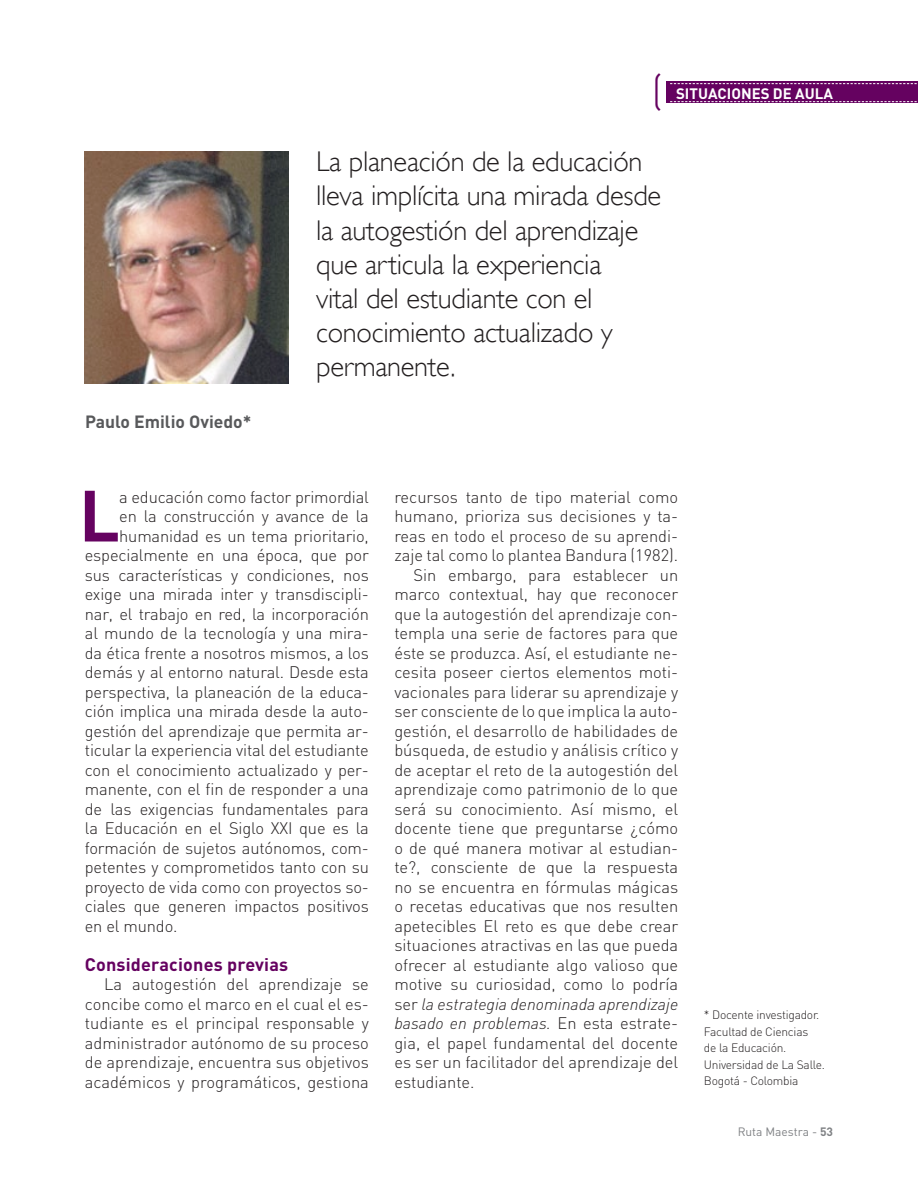
<style>
.page{position:relative;width:918px;height:1188px;background:#fff}
.page>*{position:absolute;margin:0;border:0;box-sizing:border-box;transform-origin:0 0}
.t1{font:700 71.25px "DIN";color:#650260}
.t2{font:300 41.85px "DIN";color:#650260}
.t3{font:300 28.5px/34.2px "Gill Sans";letter-spacing:-.01em;color:#231f20}
.t4{font:700 18px "DIN";letter-spacing:.01em;color:#650260}
.t5{font:700 17.55px "DIN";color:#58595b}
.t6{font:300 16.5px/19.5px "DIN";letter-spacing:-.01em;color:#231f20;text-align:justify}
.t7{font:italic 300 16.5px "DIN";color:#231f20}
.t8{font:700 15px "DIN";color:#fff}
.t9{font:300 12px/16.5px "DIN";letter-spacing:-.02em;color:#231f20}
.t10{font:12px "DIN";color:#808285}
.s1{font-style:normal}
.s2{font-weight:700}
</style>
<div class="page">
<div style="left:666px;top:82px;width:252px;height:21px;background:#650260"></div>
<svg style="left:670px;top:83px;width:247px;height:1px"></svg>
<svg style="left:670px;top:101px;width:247px;height:1px"></svg>
<img style="left:85px;top:152px;width:203px;height:232px">
<p class="t5" style="left:85px;top:410px;width:168px">Paulo Emilio Oviedo*</p>
<h2 class="t2" style="left:651px;top:66px;width:13px">(</h2>
<p class="t8" style="left:676px;top:83px;width:158px">situaciones de aula</p>
<h3 class="t3" style="left:316px;top:143px;width:347px">La planeación de la educación lleva implícita una mirada desde la autogestión del aprendizaje que articula la experiencia<br>vital del estudiante con el conocimiento actualizado y permanente.</h3>
<h1 class="t1" style="left:79px;top:469px;width:34px">L</h1>
<p class="t6" style="left:119px;top:487px;width:251px">a educación como factor primordial</p>
<p class="t6" style="left:119px;top:506px;width:251px">en la construcción y avance de la</p>
<p class="t6" style="left:119px;top:526px;width:251px">humanidad es un tema prioritario,</p>
<p class="t6" style="left:85px;top:545px;width:286px">especialmente en una época, que por</p>
<p class="t6" style="left:85px;top:565px;width:286px">sus características y condiciones, nos</p>
<p class="t6" style="left:85px;top:584px;width:286px">exige una mirada inter y transdiscipli-</p>
<p class="t6" style="left:85px;top:604px;width:286px">nar, el trabajo en red, la incorporación</p>
<p class="t6" style="left:85px;top:623px;width:286px">al mundo de la tecnología y una mira-</p>
<p class="t6" style="left:85px;top:643px;width:286px">da ética frente a nosotros mismos, a los</p>
<p class="t6" style="left:85px;top:662px;width:286px">demás y al entorno natural. Desde esta</p>
<p class="t6" style="left:85px;top:682px;width:286px">perspectiva, la planeación de la educa-</p>
<p class="t6" style="left:85px;top:701px;width:286px">ción implica una mirada desde la auto-</p>
<p class="t6" style="left:85px;top:721px;width:286px">gestión del aprendizaje que permita ar-</p>
<p class="t6" style="left:85px;top:740px;width:286px">ticular la experiencia vital del estudiante</p>
<p class="t6" style="left:85px;top:760px;width:286px">con el conocimiento actualizado y per-</p>
<p class="t6" style="left:85px;top:779px;width:286px">manente, con el fin de responder a una</p>
<p class="t6" style="left:85px;top:799px;width:286px">de las exigencias fundamentales para</p>
<p class="t6" style="left:85px;top:818px;width:286px">la Educación en el Siglo XXI que es la</p>
<p class="t6" style="left:85px;top:838px;width:286px">formación de sujetos autónomos, com-</p>
<p class="t6" style="left:85px;top:857px;width:286px">petentes y comprometidos tanto con su</p>
<p class="t6" style="left:85px;top:877px;width:286px">proyecto de vida como con proyectos so-</p>
<p class="t6" style="left:85px;top:896px;width:286px">ciales que generen impactos positivos</p>
<p class="t6" style="left:85px;top:916px;width:94px">en el mundo.</p>
<p class="t4" style="left:85px;top:952px;width:205px">Consideraciones previas</p>
<p class="t6" style="left:85px;top:974px;width:286px;text-indent:19px">La autogestión del aprendizaje se concibe como el marco en el cual el es&shy;tudiante es el principal responsable y administrador autónomo de su proceso de aprendizaje, encuentra sus objetivos académicos y programáticos, gestiona</p>
<p class="t6" style="left:394px;top:487px;width:285px">recursos tanto de tipo material como</p>
<p class="t6" style="left:394px;top:506px;width:285px">humano, prioriza sus decisiones y ta-</p>
<p class="t6" style="left:394px;top:526px;width:285px">reas en todo el proceso de su aprendi-</p>
<p class="t6" style="left:394px;top:545px;width:285px">zaje tal como lo plantea Bandura (1982).</p>
<p class="t6" style="left:414px;top:565px;width:266px">Sin embargo, para establecer un</p>
<p class="t6" style="left:394px;top:584px;width:285px">marco contextual, hay que reconocer</p>
<p class="t6" style="left:394px;top:604px;width:285px">que la autogestión del aprendizaje con-</p>
<p class="t6" style="left:394px;top:623px;width:285px">templa una serie de factores para que</p>
<p class="t6" style="left:394px;top:643px;width:285px">éste se produzca. Así, el estudiante ne-</p>
<p class="t6" style="left:394px;top:662px;width:285px">cesita poseer ciertos elementos moti-</p>
<p class="t6" style="left:394px;top:682px;width:285px">vacionales para liderar su aprendizaje y</p>
<p class="t6" style="left:394px;top:701px;width:285px">ser consciente de lo que implica la auto-</p>
<p class="t6" style="left:394px;top:721px;width:285px">gestión, el desarrollo de habilidades de</p>
<p class="t6" style="left:394px;top:740px;width:285px">búsqueda, de estudio y análisis crítico y</p>
<p class="t6" style="left:394px;top:760px;width:285px">de aceptar el reto de la autogestión del</p>
<p class="t6" style="left:394px;top:779px;width:285px">aprendizaje como patrimonio de lo que</p>
<p class="t6" style="left:394px;top:799px;width:285px">será su conocimiento. Así mismo, el</p>
<p class="t6" style="left:394px;top:818px;width:285px">docente tiene que preguntarse ¿cómo</p>
<p class="t6" style="left:394px;top:838px;width:285px">o de qué manera motivar al estudian-</p>
<p class="t6" style="left:394px;top:857px;width:285px">te?, consciente de que la respuesta</p>
<p class="t6" style="left:394px;top:877px;width:285px">no se encuentra en fórmulas mágicas</p>
<p class="t6" style="left:394px;top:896px;width:285px">o recetas educativas que nos resulten</p>
<p class="t6" style="left:394px;top:916px;width:285px">apetecibles El reto es que debe crear</p>
<p class="t6" style="left:394px;top:935px;width:285px">situaciones atractivas en las que pueda</p>
<p class="t6" style="left:394px;top:955px;width:285px">ofrecer al estudiante algo valioso que</p>
<p class="t6" style="left:394px;top:974px;width:285px">motive su curiosidad, como lo podría</p>
<p class="t7" style="left:394px;top:993px;width:285px"><span class="s1">ser</span> la estrategia denominada aprendizaje</p>
<p class="t7" style="left:394px;top:1013px;width:285px">basado en problemas. <span class="s1">En esta estrate-</span></p>
<p class="t6" style="left:394px;top:1033px;width:285px">gia, el papel fundamental del docente</p>
<p class="t6" style="left:394px;top:1052px;width:285px">es ser un facilitador del aprendizaje del</p>
<p class="t6" style="left:394px;top:1072px;width:82px">estudiante.</p>
<p class="t9" style="left:704px;top:1006px;width:123px">* Docente investigador.<br>Facultad de Ciencias<br>de la Educación.<br>Universidad de La Salle.<br>Bogotá - Colombia</p>
<p class="t10" style="left:738px;top:1125px;width:97px">Ruta Maestra - <span class="s2">53</span></p>
</div>
